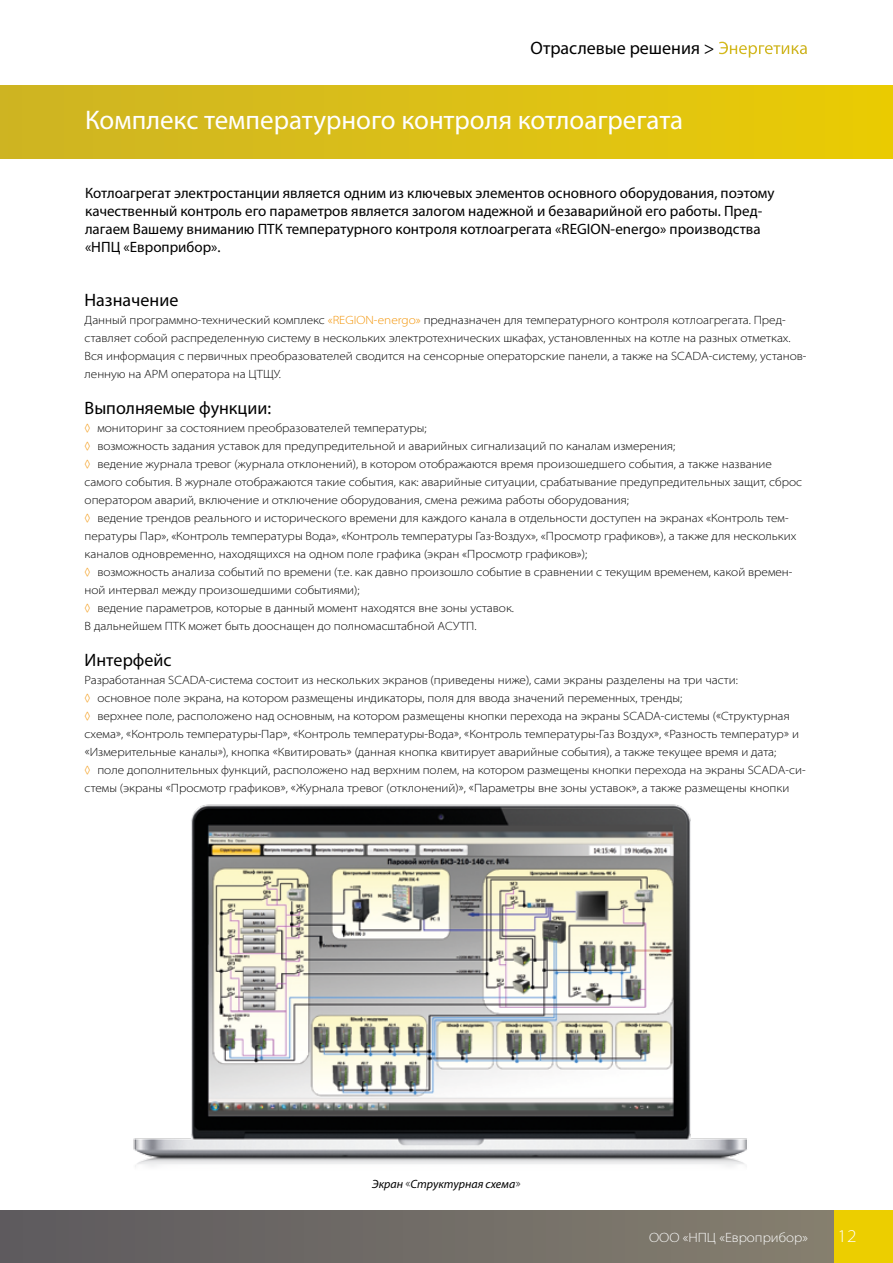
<style>
.page{position:relative;width:893px;height:1263px;background:#fff}
.page>*{position:absolute;margin:0;border:0;box-sizing:border-box;transform-origin:0 0}
.t1{font:27px "Myriad Pro";color:#fff}
.t2{font:18px "Myriad Pro";color:#000}
.t3{font:300 semi-expanded 18px "Myriad Pro";color:#fff}
.t4{font:15px/18px "Myriad Pro";color:#000}
.t5{font:300 semi-expanded 13.5px "Myriad Pro";color:#fff}
.t6{font:300 semi-expanded 12px/18px "Myriad Pro";color:#000}
.t7{font:italic 12px "Myriad Pro";color:#000}
.s1{color:#fff}
.s2{color:#f39200}
.s3{font-weight:300;font-style:normal;font-stretch:semi-expanded}
</style>
<div class="page">
<div style="left:833px;top:1210px;width:60px;height:53px;background:#ecce00"></div>
<div style="left:0;top:85px;width:893px;height:73px;background:linear-gradient(to right,#ceb425,#eacb06)"></div>
<div style="left:0;top:1210px;width:833px;height:53px;background:linear-gradient(to right,#5d5a5e,#857f6f)"></div>
<img style="left:133px;top:804px;width:614px;height:363px">
<h2 class="t2" style="left:530px;top:37px;width:279px">Отраслевые решения &gt; <span class="s1">Энергетика</span></h2>
<h1 class="t1" style="left:85px;top:104px;width:599px">Комплекс температурного контроля котлоагрегата</h1>
<p class="t4" style="left:85px;top:184px;width:691px">Котлоагрегат электростанции является одним из ключевых элементов основного оборудования, поэтому качественный контроль его параметров является залогом надежной и безаварийной его работы. Пред&shy;лагаем Вашему вниманию ПТК температурного контроля котлоагрегата «REGION-energo» производства «НПЦ «Европрибор».</p>
<h2 class="t2" style="left:85px;top:289px;width:95px">Назначение</h2>
<p class="t6" style="left:85px;top:311px;width:723px">Данный программно-технический комплекс <span class="s2">«REGION-energo»</span> предназначен для температурного контроля котлоагрегата. Пред&shy;ставляет собой распределенную систему в нескольких электротехнических шкафах, установленных на котле на разных отметках.<br>Вся информация с первичных преобразователей сводится на сенсорные операторские панели, а также на SCADA-систему, установ&shy;ленную на АРМ оператора на ЦТЩУ.</p>
<h2 class="t2" style="left:85px;top:397px;width:188px">Выполняемые функции:</h2>
<p class="t6" style="left:85px;top:419px;width:719px"><span class="s2">◊</span> мониторинг за состоянием преобразователей температуры;<br><span class="s2">◊</span> возможность задания уставок для предупредительной и аварийных сигнализаций по каналам измерения;<br><span class="s2">◊</span> ведение журнала тревог (журнала отклонений), в котором отображаются время произошедшего события, а также название самого события. В журнале отображаются такие события, как: аварийные ситуации, срабатывание предупредительных защит, сброс оператором аварий, включение и отключение оборудования, смена режима работы оборудования;<br><span class="s2">◊</span> ведение трендов реального и исторического времени для каждого канала в отдельности доступен на экранах «Контроль тем&shy;пературы Пар», «Контроль температуры Вода», «Контроль температуры Газ-Воздух», «Просмотр графиков»), а также для нескольких каналов одновременно, находящихся на одном поле графика (экран «Просмотр графиков»);<br><span class="s2">◊</span> возможность анализа событий по времени (т.е. как давно произошло событие в сравнении с текущим временем, какой времен&shy;ной интервал между произошедшими событиями);<br><span class="s2">◊</span> ведение параметров, которые в данный момент находятся вне зоны уставок.<br>В дальнейшем ПТК может быть дооснащен до полномасштабной АСУТП.</p>
<h2 class="t2" style="left:85px;top:649px;width:88px">Интерфейс</h2>
<p class="t6" style="left:85px;top:671px;width:723px">Разработанная SCADA-система состоит из нескольких экранов (приведены ниже), сами экраны разделены на три части:<br><span class="s2">◊</span> основное поле экрана, на котором размещены индикаторы, поля для ввода значений переменных, тренды;<br><span class="s2">◊</span> верхнее поле, расположено над основным, на котором размещены кнопки перехода на экраны SCADA-системы («Структурная схема», «Контроль температуры-Пар», «Контроль температуры-Вода», «Контроль температуры-Газ Воздух», «Разность температур» и «Измерительные каналы»), кнопка «Квитировать» (данная кнопка квитирует аварийные события), а также текущее время и дата;<br><span class="s2">◊</span> поле дополнительных функций, расположено над верхним полем, на котором размещены кнопки перехода на экраны SCADA-си&shy;стемы (экраны «Просмотр графиков», «Журнала тревог (отклонений)», «Параметры вне зоны уставок», а также размещены кнопки</p>
<p class="t7" style="left:372px;top:1177px;width:150px">Экран <span class="s3">«</span>Структурная схема<span class="s3">»</span></p>
<p class="t5" style="left:649px;top:1230px;width:160px">ООО «НПЦ «Европрибор»</p>
<h2 class="t3" style="left:837px;top:1226px;width:21px">12</h2>
</div>
